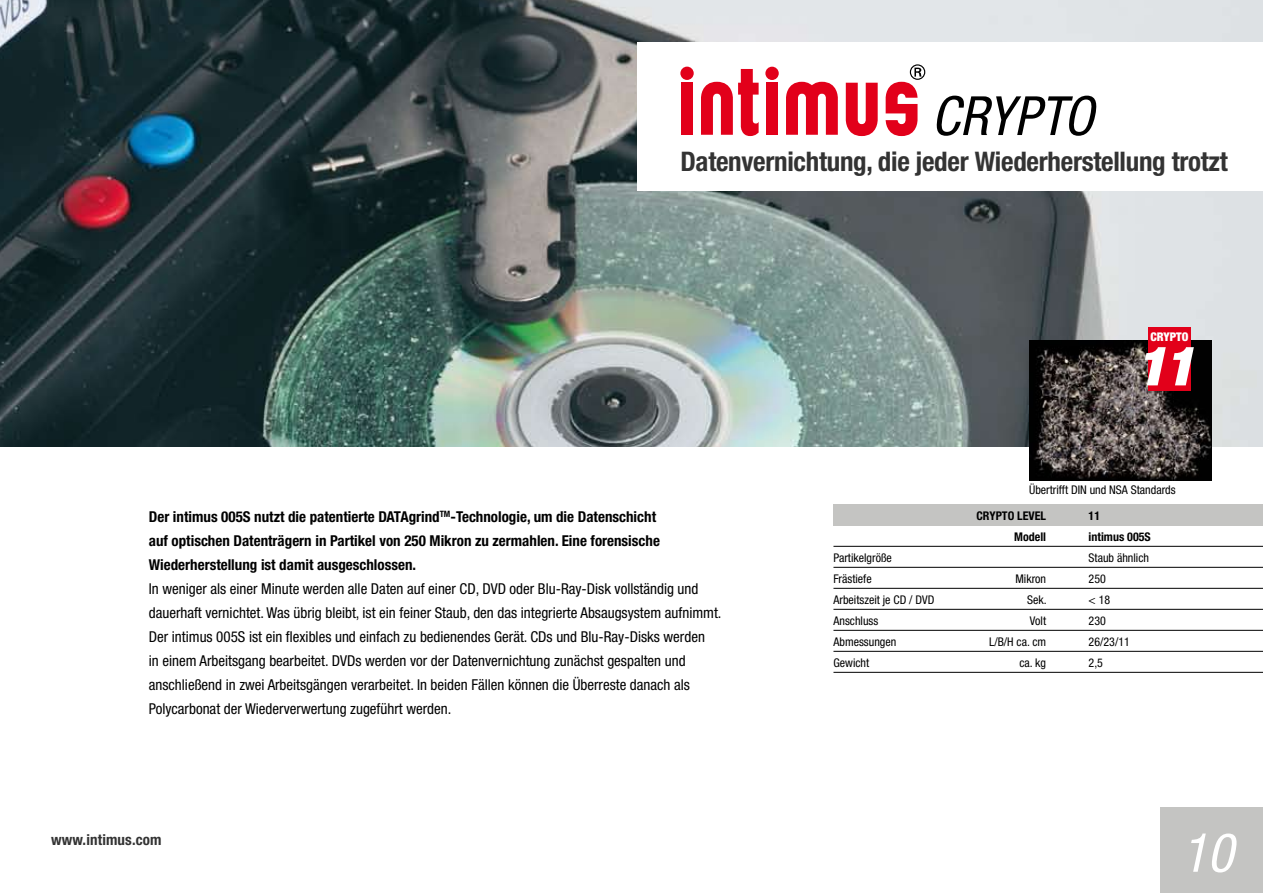
<style>
.page{position:relative;width:1263px;height:893px;background:#fff}
.page>*{position:absolute;margin:0;border:0;box-sizing:border-box;transform-origin:0 0}
.t1{font:italic condensed 54px "Helvetica Neue";color:#fff}
.t2{font:italic 900 expanded 54px "Helvetica Neue";color:#fff}
.t3{font:700 condensed 27px "Helvetica Neue";letter-spacing:-.01em;color:#333}
.t4{font:condensed 15px/24px "Helvetica Neue";color:#000}
.t5{font:700 condensed 15px/24px "Helvetica Neue";color:#000}
.t6{font:700 condensed 15px "Helvetica Neue";letter-spacing:.01em;color:#333}
.t7{font:condensed 12px "Helvetica Neue";color:#000}
.t8{font:700 condensed 12px "Helvetica Neue";color:#000}
.t9{font:900 condensed 12px "Helvetica Neue";color:#fff}
</style>
<div class="page">
<img style="left:0;top:0;width:1263px;height:446px">
<div style="left:638px;top:43px;width:625px;height:148px;background:#fff"></div>
<div style="left:1161px;top:808px;width:102px;height:85px;background:#c4c4c2"></div>
<img style="left:1029px;top:340px;width:183px;height:140px">
<div style="left:1148px;top:327px;width:43px;height:64px;background:#e2001a"></div>
<div style="left:910px;top:64px;width:15px;height:16px;border:1px solid #000;border-radius:50%"></div>
<svg style="left:701px;top:69px;width:58px;height:67px"></svg>
<div style="left:765px;top:67px;width:14px;height:13px;background:#e2001a;border-radius:50%"></div>
<div style="left:766px;top:83px;width:12px;height:52px;background:#e2001a"></div>
<svg style="left:786px;top:82px;width:52px;height:53px"></svg>
<svg style="left:846px;top:83px;width:32px;height:53px"></svg>
<svg style="left:886px;top:68px;width:35px;height:68px"></svg>
<div style="left:680px;top:67px;width:14px;height:13px;background:#e2001a;border-radius:50%"></div>
<div style="left:681px;top:83px;width:12px;height:52px;background:#e2001a"></div>
<svg style="left:936px;top:96px;width:161px;height:40px"></svg>
<div style="left:833px;top:504px;width:430px;height:21px;background:#c4c4c2"></div>
<hr style="left:833px;top:546px;width:430px;height:1px;background:#000">
<hr style="left:833px;top:567px;width:430px;height:1px;background:#000">
<hr style="left:833px;top:588px;width:430px;height:1px;background:#000">
<hr style="left:833px;top:609px;width:430px;height:1px;background:#000">
<hr style="left:833px;top:630px;width:430px;height:1px;background:#000">
<hr style="left:833px;top:651px;width:430px;height:1px;background:#000">
<hr style="left:833px;top:672px;width:430px;height:1px;background:#000">
<h2 class="t3" style="left:680px;top:145px;width:549px">Datenvernichtung, die jeder Wiederherstellung trotzt</h2>
<p class="t9" style="left:1150px;top:329px;width:39px">CRYPTO</p>
<h1 class="t2" style="left:1137px;top:332px;width:58px">11</h1>
<p class="t5" style="left:149px;top:504px;width:513px">Der intimus 005S nutzt die patentierte DATAgrind<sup>TM</sup>-Technologie, um die Datenschicht auf optischen Datenträgern in Partikel von 250 Mikron zu zermahlen. Eine forensische<br>Wiederherstellung ist damit ausgeschlossen.</p>
<p class="t4" style="left:149px;top:576px;width:574px">In weniger als einer Minute werden alle Daten auf einer CD, DVD oder Blu-Ray-Disk vollständig und dauerhaft vernichtet. Was übrig bleibt, ist ein feiner Staub, den das integrierte Absaugsystem aufnimmt.<br>Der intimus 005S ist ein flexibles und einfach zu bedienendes Gerät. CDs und Blu-Ray-Disks werden<br>in einem Arbeitsgang bearbeitet. DVDs werden vor der Datenvernichtung zunächst gespalten und anschließend in zwei Arbeitsgängen verarbeitet. In beiden Fällen können die Überreste danach als Polycarbonat der Wiederverwertung zugeführt werden.</p>
<p class="t6" style="left:51px;top:831px;width:112px">www.intimus.com</p>
<p class="t7" style="left:1029px;top:483px;width:148px">Übertrifft DIN und NSA Standards</p>
<p class="t8" style="left:976px;top:508px;width:71px">CRYPTO LEVEL</p>
<p class="t8" style="left:1088px;top:508px;width:13px">11</p>
<p class="t8" style="left:1014px;top:529px;width:33px">Modell</p>
<p class="t8" style="left:1089px;top:529px;width:64px">intimus 005S</p>
<p class="t7" style="left:833px;top:550px;width:60px">Partikelgröße</p>
<p class="t7" style="left:1089px;top:550px;width:62px">Staub ähnlich</p>
<p class="t7" style="left:833px;top:571px;width:40px">Frästiefe</p>
<p class="t7" style="left:1015px;top:571px;width:32px">Mikron</p>
<p class="t7" style="left:1089px;top:571px;width:19px">250</p>
<p class="t7" style="left:833px;top:592px;width:102px">Arbeitszeit je CD / DVD</p>
<p class="t7" style="left:1027px;top:592px;width:21px">Sek.</p>
<p class="t7" style="left:1089px;top:592px;width:23px">&lt; 18</p>
<p class="t7" style="left:833px;top:613px;width:46px">Anschluss</p>
<p class="t7" style="left:1030px;top:613px;width:18px">Volt</p>
<p class="t7" style="left:1088px;top:613px;width:19px">230</p>
<p class="t7" style="left:833px;top:634px;width:64px">Abmessungen</p>
<p class="t7" style="left:989px;top:634px;width:59px">L/B/H ca. cm</p>
<p class="t7" style="left:1088px;top:634px;width:43px">26/23/11</p>
<p class="t7" style="left:833px;top:655px;width:37px">Gewicht</p>
<p class="t7" style="left:1019px;top:655px;width:28px">ca. kg</p>
<p class="t7" style="left:1088px;top:655px;width:16px">2,5</p>
<h1 class="t1" style="left:1181px;top:821px;width:53px">10</h1>
</div>
